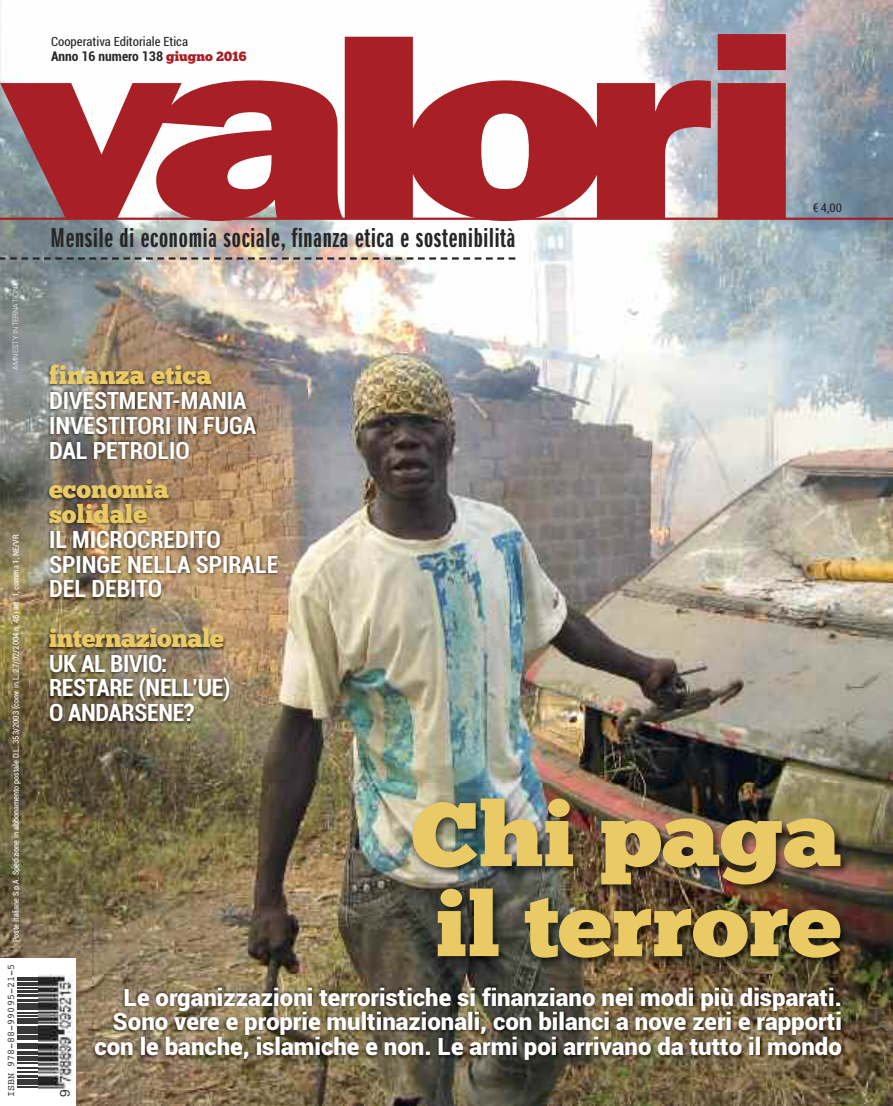
<style>
.page{position:relative;width:893px;height:1106px;background:#fff}
.page>*{position:absolute;margin:0;border:0;box-sizing:border-box;transform-origin:0 0}
.t1{font:90px "Chunk Five";letter-spacing:-.005em;color:#e9ca64;scale:1.1 1}
.t2{font:28.5px "Franklin Gothic Demi X Cmpr";letter-spacing:.025em;color:#272627;scale:1.1 1}
.t3{font:25.5px/24.8px "Chunk Five";color:#e9ca64}
.t4{font:25.5px "Chunk Five";letter-spacing:-.02em;color:#e9ca64}
.t5{font:900 24px/24.8px "Roboto";color:#fff;text-align:right}
.t6{font:700 condensed 24px/24.8px "Roboto";color:#fff}
.t7{font:700 condensed 13.5px "Roboto";color:#272627}
.t8{font:condensed 12.75px "Roboto";color:#272627}
.t9{font:condensed 12px "Roboto";color:#272627}
.t10{font:10.05px "Courier";color:#393838}
.t11{font:condensed 8.25px "Roboto";color:#fff}
.t12{font:300 7.5px "Roboto";color:#fff}
.s1{font-family:"Chunk Five";font-weight:400;font-stretch:normal;color:#a91f26}
</style>
<div class="page">
<img style="left:0;top:0;width:893px;height:1106px">
<svg style="left:0;top:34px;width:786px;height:187px;fill:#a91f26"></svg>
<hr style="left:0;top:218px;width:893px;height:2px;background:#a91f26">
<svg style="left:0;top:257px;width:515px;height:3px;background:#7d7a77"></svg>
<div style="left:0;top:957px;width:76px;height:149px;background:#fff"></div>
<hr style="left:18px;top:1085px;width:40px;height:2px;background:#393838">
<hr style="left:18px;top:1083px;width:40px;height:1px;background:#393838">
<hr style="left:18px;top:1079px;width:40px;height:3px;background:#393838">
<hr style="left:18px;top:1075px;width:40px;height:2px;background:#393838">
<hr style="left:18px;top:1070px;width:40px;height:2px;background:#393838">
<hr style="left:18px;top:1067px;width:40px;height:1px;background:#393838">
<hr style="left:18px;top:1062px;width:40px;height:2px;background:#393838">
<hr style="left:18px;top:1059px;width:40px;height:1px;background:#393838">
<hr style="left:18px;top:1055px;width:40px;height:3px;background:#393838">
<hr style="left:18px;top:1051px;width:40px;height:3px;background:#393838">
<hr style="left:18px;top:1047px;width:40px;height:2px;background:#393838">
<hr style="left:18px;top:1043px;width:40px;height:3px;background:#393838">
<hr style="left:18px;top:1038px;width:40px;height:1px;background:#393838">
<hr style="left:18px;top:1035px;width:40px;height:2px;background:#393838">
<hr style="left:18px;top:1032px;width:40px;height:2px;background:#393838">
<hr style="left:18px;top:1030px;width:40px;height:1px;background:#393838">
<hr style="left:18px;top:1026px;width:40px;height:3px;background:#393838">
<hr style="left:18px;top:1022px;width:40px;height:1px;background:#393838">
<svg style="left:18px;top:1017px;width:21px;height:4px"></svg>
<hr style="left:18px;top:1015px;width:40px;height:1px;background:#393838">
<hr style="left:18px;top:1012px;width:40px;height:1px;background:#393838">
<hr style="left:18px;top:1006px;width:40px;height:3px;background:#393838">
<hr style="left:18px;top:1002px;width:40px;height:3px;background:#393838">
<hr style="left:18px;top:999px;width:40px;height:2px;background:#393838">
<hr style="left:18px;top:994px;width:40px;height:3px;background:#393838">
<hr style="left:18px;top:990px;width:40px;height:2px;background:#393838">
<hr style="left:18px;top:987px;width:40px;height:2px;background:#393838">
<hr style="left:18px;top:982px;width:40px;height:3px;background:#393838">
<hr style="left:18px;top:979px;width:40px;height:2px;background:#393838">
<hr style="left:18px;top:977px;width:40px;height:1px;background:#393838">
<img style="left:885px;top:784px;width:8px;height:244px">
<img style="left:92px;top:784px;width:793px;height:191px">
<img style="left:30px;top:358px;width:277px;height:393px">
<img style="left:39px;top:975px;width:846px;height:114px">
<p class="t8" style="left:51px;top:34px;width:139px">Cooperativa Editoriale Etica</p>
<p class="t7" style="left:51px;top:49px;width:197px">Anno 16 numero 138 <span class="s1">giugno 2016</span></p>
<p class="t12" style="left:11px;top:370px;width:93px;rotate:-90deg">AMNESTY INTERNATIONAL</p>
<p class="t11" style="left:11px;top:942px;width:411px;rotate:-90deg">Poste Italiane S.p.A. Spedizione in abbonamento postale D.L. 353/2003 (conv. in L. 27/02/2004 n. 46) art. 1, comma 1, NE/VR.</p>
<p class="t10" style="left:3px;top:1097px;width:135px;rotate:-90deg">ISBN 978-88-99095-21-5</p>
<p class="t2" style="left:51px;top:228px;width:424px">Mensile di economia sociale, finanza etica e sostenibilità</p>
<p class="t3" style="left:49px;top:363px;width:164px">finanza etica</p>
<p class="t6" style="left:49px;top:388px;width:209px">DIVESTMENT-MANIA<br>INVESTITORI IN FUGA<br>DAL PETROLIO</p>
<p class="t3" style="left:49px;top:477px;width:122px">economia solidale</p>
<p class="t6" style="left:49px;top:527px;width:231px">IL MICROCREDITO<br>SPINGE NELLA SPIRALE<br>DEL DEBITO</p>
<p class="t4" style="left:49px;top:623px;width:176px">internazionale</p>
<p class="t6" style="left:49px;top:651px;width:183px">UK AL BIVIO:<br>RESTARE (NELL’UE)<br>O ANDARSENE?</p>
<p class="t9" style="left:813px;top:201px;width:31px">€ 4,00</p>
<h1 class="t1" style="left:411px;top:782px;width:393px">Chi paga</h1>
<h1 class="t1" style="left:435px;top:872px;width:371px">il terrore</h1>
<p class="t5" style="left:94px;top:984px;width:749px">Le organizzazioni terroristiche si finanziano nei modi più disparati.<br>Sono vere e proprie multinazionali, con bilanci a nove zeri e rapporti con le banche, islamiche e non. Le armi poi arrivano da tutto il mondo</p>
</div>
